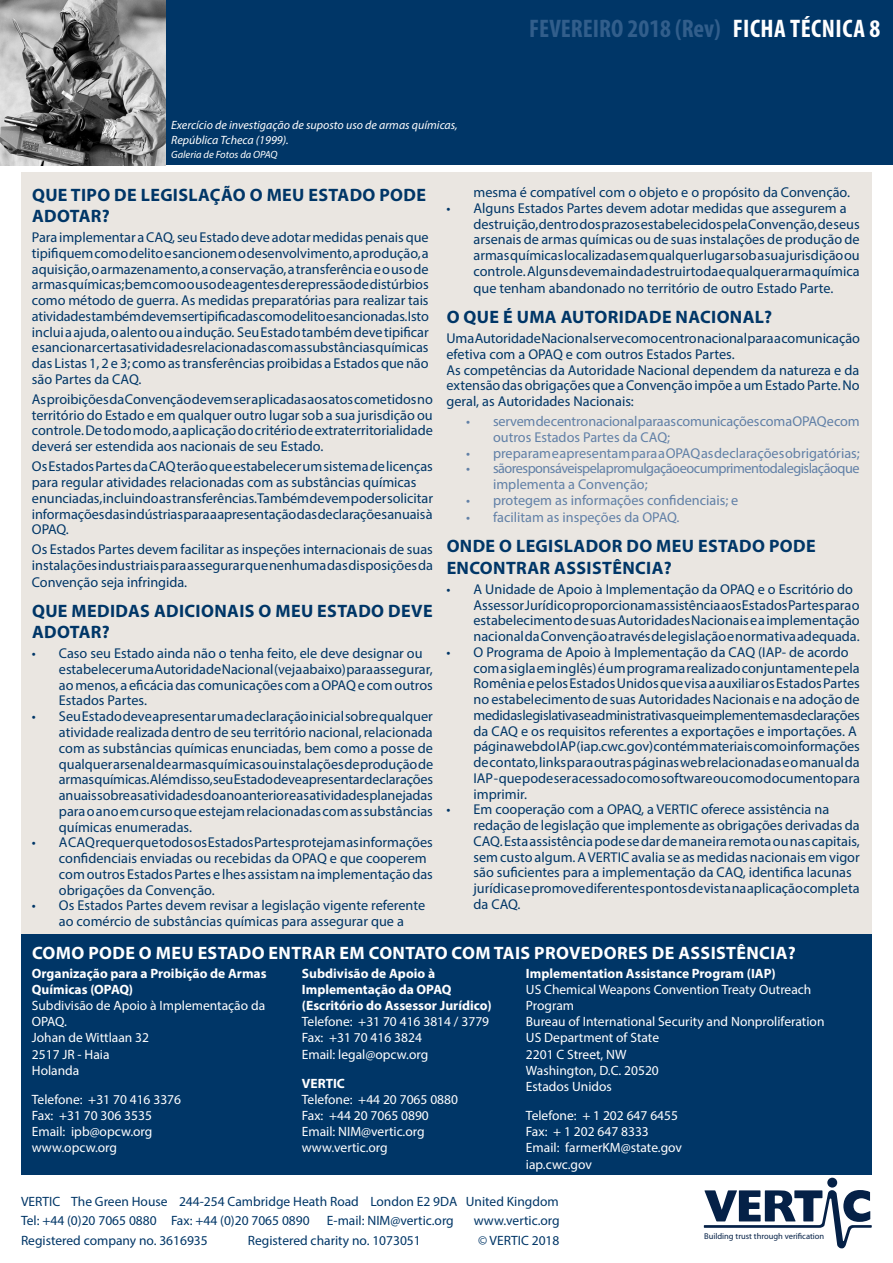
<style>
.page{position:relative;width:893px;height:1263px;background:#fff}
.page>*{position:absolute;margin:0;border:0;box-sizing:border-box;transform-origin:0 0}
.t1{font:700 condensed 25.5px "Myriad Pro";color:#325e8b}
.t2{font:700 18px/21.6px "Myriad Pro";letter-spacing:.02em;color:#003667}
.t3{font:700 18px "Myriad Pro";letter-spacing:.02em;color:#fff}
.t4{font:14.25px/15.8px "Myriad Pro";color:#003667}
.t5{font:14.25px/15.8px "Myriad Pro";letter-spacing:-.005em;color:#6180a7}
.t6{font:14.25px/15.8px "Myriad Pro";letter-spacing:-.035em;color:#6180a7}
.t7{font:13.5px/16.2px "Myriad Pro";color:#fff}
.t8{font:13.5px "Myriad Pro";color:#003667}
.t9{font:700 13.5px/16.2px "Myriad Pro";color:#fff}
.t10{font:italic 12px/14.4px "Myriad Pro";color:#fff}
.t11{font:italic 10.5px "Myriad Pro";color:#fff}
.t12{font:8.55px "Myriad Pro";color:#052147}
.s1{color:#fff}
.s2{font-weight:700}
.s3{font-weight:400}
</style>
<div class="page">
<div style="left:0;top:0;width:893px;height:165px;background:#003667"></div>
<div style="left:21px;top:172px;width:851px;height:762px;background:#eae6e1"></div>
<div style="left:21px;top:934px;width:850px;height:241px;background:#003667"></div>
<img style="left:0;top:0;width:165px;height:165px">
<svg style="left:704px;top:1178px;width:168px;height:70px"></svg>
<p class="t10" style="left:171px;top:118px;width:288px">Exercício de investigação de suposto uso de armas químicas,<br>República Tcheca (1999).</p>
<p class="t11" style="left:171px;top:148px;width:108px">Galeria de Fotos da OPAQ</p>
<p class="t1" style="left:529px;top:13px;width:352px">FEVEREIRO 2018 (Rev) <span class="s1">FICHA TÉCNICA 8</span></p>
<p class="t2" style="left:32px;top:183px;width:395px">QUE TIPO DE LEGISLAÇÃO O MEU ESTADO PODE<br>ADOTAR?</p>
<p class="t4" style="left:32px;top:229px;width:398px;text-align:justify">Para implementar a CAQ, seu Estado deve adotar medidas penais que tipifiquem como delito e sancionem o desenvolvimento, a produção, a aquisição, o armazenamento, a conservação, a transferência e o uso de armas químicas; bem como o uso de agentes de repressão de distúrbios como método de guerra. As medidas preparatórias para realizar tais atividades também devem ser tipificadas como delito e sancionadas. Isto inclui a ajuda, o alento ou a indução. Seu Estado também deve tipificar e sancionar certas atividades relacionadas com as substâncias químicas das Listas 1, 2 e 3; como as transferências proibidas a Estados que não são Partes da CAQ.</p>
<p class="t4" style="left:32px;top:391px;width:402px;text-align:justify">As proibições da Convenção devem ser aplicadas aos atos cometidos no território do Estado e em qualquer outro lugar sob a sua jurisdição ou controle. De todo modo, a aplicação do critério de extraterritorialidade deverá ser estendida aos nacionais de seu Estado.</p>
<p class="t4" style="left:32px;top:458px;width:403px">Os Estados Partes da CAQ terão que estabelecer um sistema de licenças para regular atividades relacionadas com as substâncias químicas enunciadas, incluindo as transferências. Também devem poder solicitar informações das indústrias para a apresentação das declarações anuais à OPAQ.</p>
<p class="t4" style="left:32px;top:541px;width:403px;line-height:16.2px;text-align:justify">Os Estados Partes devem facilitar as inspeções internacionais de suas instalações industriais para assegurar que nenhuma das disposições da Convenção seja infringida.</p>
<p class="t2" style="left:32px;top:599px;width:402px">QUE MEDIDAS ADICIONAIS O MEU ESTADO DEVE<br>ADOTAR?</p>
<p class="t4" style="left:59px;top:645px;width:375px;text-indent:-27px">• Caso seu Estado ainda não o tenha feito, ele deve designar ou estabelecer uma Autoridade Nacional (veja abaixo) para assegurar, ao menos, a eficácia das comunicações com a OPAQ e com outros Estados Partes.</p>
<p class="t4" style="left:59px;top:708px;width:376px;text-align:justify;text-indent:-27px">• Seu Estado deve apresentar uma declaração inicial sobre qualquer atividade realizada dentro de seu território nacional, relacionada com as substâncias químicas enunciadas, bem como a posse de qualquer arsenal de armas químicas ou instalações de produção de armas químicas. Além disso, seu Estado deve apresentar declarações anuais sobre as atividades do ano anterior e as atividades planejadas para o ano em curso que estejam relacionadas com as substâncias químicas enumeradas.</p>
<p class="t4" style="left:59px;top:834px;width:376px;text-indent:-27px">• A CAQ requer que todos os Estados Partes protejam as informações confidenciais enviadas ou recebidas da OPAQ e que cooperem com outros Estados Partes e lhes assistam na implementação das obrigações da Convenção.</p>
<p class="t4" style="left:32px;top:897px;width:395px;text-align:center">• Os Estados Partes devem revisar a legislação vigente referente ao comércio de substâncias químicas para assegurar que a</p>
<p class="t4" style="left:473px;top:184px;width:378px">mesma é compatível com o objeto e o propósito da Convenção.</p>
<p class="t4" style="left:473px;top:200px;width:388px;text-indent:-27px">• Alguns Estados Partes devem adotar medidas que assegurem a destruição, dentro dos prazos estabelecidos pela Convenção, de seus arsenais de armas químicas ou de suas instalações de produção de armas químicas localizadas em qualquer lugar sob a sua jurisdição ou controle. Alguns devem ainda destruir toda e qualquer arma química</p>
<p class="t4" style="left:473px;top:280px;width:362px">que tenham abandonado no território de outro Estado Parte.</p>
<p class="t2" style="left:447px;top:306px;width:327px">O QUE É UMA AUTORIDADE NACIONAL?</p>
<p class="t4" style="left:446px;top:330px;width:415px">Uma Autoridade Nacional serve como centro nacional para a comunicação efetiva com a OPAQ e com outros Estados Partes.</p>
<p class="t4" style="left:446px;top:362px;width:415px;text-align:justify">As competências da Autoridade Nacional dependem da natureza e da extensão das obrigações que a Convenção impõe a um Estado Parte. No geral, as Autoridades Nacionais:</p>
<p class="t5" style="left:493px;top:413px;width:368px;text-indent:-27px">• servem de centro nacional para as comunicações com a OPAQ e com outros Estados Partes da CAQ;</p>
<p class="t5" style="left:466px;top:445px;width:395px">• preparam e apresentam para a OPAQ as declarações obrigatórias;</p>
<p class="t6" style="left:493px;top:461px;width:368px;text-indent:-27px">• são responsáveis pela promulgação e o cumprimento da legislação que implementa a Convenção;</p>
<p class="t5" style="left:466px;top:492px;width:274px">• protegem as informações confidenciais; e</p>
<p class="t5" style="left:466px;top:509px;width:215px">• facilitam as inspeções da OPAQ.</p>
<p class="t2" style="left:447px;top:535px;width:370px">ONDE O LEGISLADOR DO MEU ESTADO PODE<br>ENCONTRAR ASSISTÊNCIA?</p>
<p class="t4" style="left:473px;top:581px;width:388px;text-indent:-27px">• A Unidade de Apoio à Implementação da OPAQ e o Escritório do Assessor Jurídico proporcionam assistência aos Estados Partes para o estabelecimento de suas Autoridades Nacionais e a implementação nacional da Convenção através de legislação e normativa adequada.</p>
<p class="t4" style="left:473px;top:644px;width:388px;text-indent:-27px">• O Programa de Apoio à Implementação da CAQ (IAP- de acordo com a sigla em inglês) é um programa realizado conjuntamente pela Romênia e pelos Estados Unidos que visa a auxiliar os Estados Partes no estabelecimento de suas Autoridades Nacionais e na adoção de medidas legislativas e administrativas que implementem as declarações da CAQ e os requisitos referentes a exportações e importações. A página web do IAP (iap.cwc.gov) contém materiais como informações de contato, links para outras páginas web relacionadas e o manual da IAP - que pode ser acessado como software ou como documento para imprimir.</p>
<p class="t4" style="left:473px;top:801px;width:388px;text-indent:-27px">• Em cooperação com a OPAQ, a VERTIC oferece assistência na redação de legislação que implemente as obrigações derivadas da CAQ. Esta assistência pode se dar de maneira remota ou nas capitais, sem custo algum. A VERTIC avalia se as medidas nacionais em vigor são suficientes para a implementação da CAQ, identifica lacunas jurídicas e promove diferentes pontos de vista na aplicação completa da CAQ.</p>
<p class="t3" style="left:32px;top:941px;width:765px">COMO PODE O MEU ESTADO ENTRAR EM CONTATO COM TAIS PROVEDORES DE ASSISTÊNCIA?</p>
<p class="t7" style="left:32px;top:965px;width:236px"><span class="s2">Organização para a Proibição de Armas<br>Químicas (OPAQ)<br></span>Subdivisão de Apoio à Implementação da<br>OPAQ.<br>Johan de Wittlaan 32<br>2517 JR - Haia<br>Holanda</p>
<p class="t7" style="left:32px;top:1091px;width:151px">Telefone: +31 70 416 3376<br>Fax: +31 70 306 3535<br>Email: ipb@opcw.org www.opcw.org</p>
<p class="t9" style="left:302px;top:964px;width:191px">Subdivisão de Apoio à<br>Implementação da OPAQ (Escritório do Assessor Jurídico)<br><span class="s3">Telefone: +31 70 416 3814 / 3779<br>Fax: +31 70 416 3824<br>Email: legal@opcw.org</span></p>
<p class="t7" style="left:302px;top:1075px;width:158px"><span class="s2">VERTIC<br></span>Telefone: +44 20 7065 0880<br>Fax: +44 20 7065 0890<br>Email: NIM@vertic.org www.vertic.org</p>
<p class="t7" style="left:526px;top:965px;width:300px"><span class="s2">Implementation Assistance Program (IAP)<br></span>US Chemical Weapons Convention Treaty Outreach<br>Program<br>Bureau of International Security and Nonproliferation<br>US Department of State<br>2201 C Street, NW<br>Washington, D.C. 20520<br>Estados Unidos</p>
<p class="t7" style="left:526px;top:1107px;width:158px">Telefone: + 1 202 647 6455<br>Fax: + 1 202 647 8333<br>Email: farmerKM@state.gov iap.cwc.gov</p>
<p class="t8" style="left:21px;top:1193px;width:539px">VERTIC The Green House 244-254 Cambridge Heath Road London E2 9DA United Kingdom</p>
<p class="t8" style="left:21px;top:1212px;width:290px">Tel: +44 (0)20 7065 0880 Fax: +44 (0)20 7065 0890</p>
<p class="t8" style="left:327px;top:1212px;width:128px">E-mail: NIM@vertic.org</p>
<p class="t8" style="left:474px;top:1212px;width:87px">www.vertic.org</p>
<p class="t8" style="left:21px;top:1232px;width:188px">Registered company no. 3616935</p>
<p class="t8" style="left:248px;top:1232px;width:174px">Registered charity no. 1073051</p>
<p class="t8" style="left:478px;top:1232px;width:83px">© VERTIC 2018</p>
<p class="t12" style="left:704px;top:1232px;width:122px">Building trust through verification</p>
</div>
